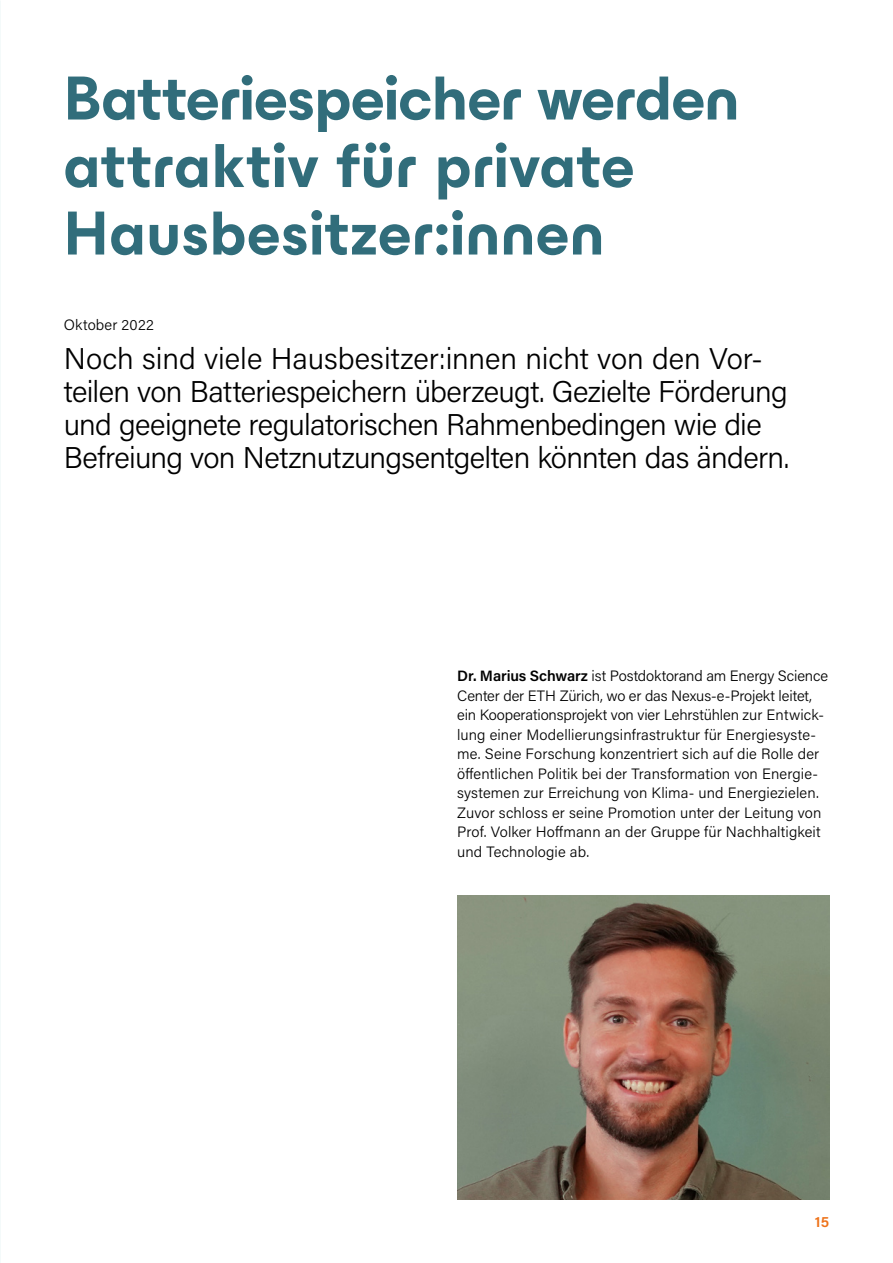
<style>
.page{position:relative;width:893px;height:1263px;background:#fff}
.page>*{position:absolute;margin:0;border:0;box-sizing:border-box;transform-origin:0 0}
.Headline_2{font:63px/67.5px "ES Build Bold";color:#316d7b}
.Lead{font:300 30px/33px "Acumin Pro";letter-spacing:-.02em;color:#000}
.Autor_Text{font:300 15px/19.5px "Acumin Pro";letter-spacing:.01em;color:#000}
.Subline{font:300 15px "Acumin Pro";letter-spacing:.015em;color:#000}
.t1{font:600 15px "Acumin Pro";color:#ee7219}
.s1{font-weight:600}
</style>
<div class="page">
<img style="left:0;top:0;width:1px;height:1263px">
<img style="left:457px;top:896px;width:372px;height:303px">
<p class="Headline_2" style="left:64px;top:58px;width:677px">Batteriespeicher werden attraktiv für private<br>Hausbesitzer:innen</p>
<p class="Subline" style="left:64px;top:314px;width:92px">Oktober 2022</p>
<p class="Lead" style="left:64px;top:341px;width:727px">Noch sind viele Hausbesitzer:innen nicht von den Vor&shy;teilen von Batteriespeichern überzeugt. Gezielte Förderung und geeignete regulatorischen Rahmenbedingen wie die Befreiung von Netznutzungsentgelten könnten das ändern.</p>
<p class="Autor_Text" style="left:457px;top:665px;width:373px"><span class="s1">Dr. Marius Schwarz</span> ist Postdoktorand am Energy Science Center der ETH Zürich, wo er das Nexus-e-Projekt leitet, ein Kooperationsprojekt von vier Lehrstühlen zur Entwick&shy;lung einer Modellierungsinfrastruktur für Energiesyste&shy;me. Seine Forschung konzentriert sich auf die Rolle der öffentlichen Politik bei der Transformation von Energie&shy;systemen zur Erreichung von Klima- und Energiezielen.<br>Zuvor schloss er seine Promotion unter der Leitung von Prof. Volker Hoffmann an der Gruppe für Nachhaltigkeit und Technologie ab.</p>
<p class="t1" style="left:815px;top:1211px;width:16px">15</p>
</div>
